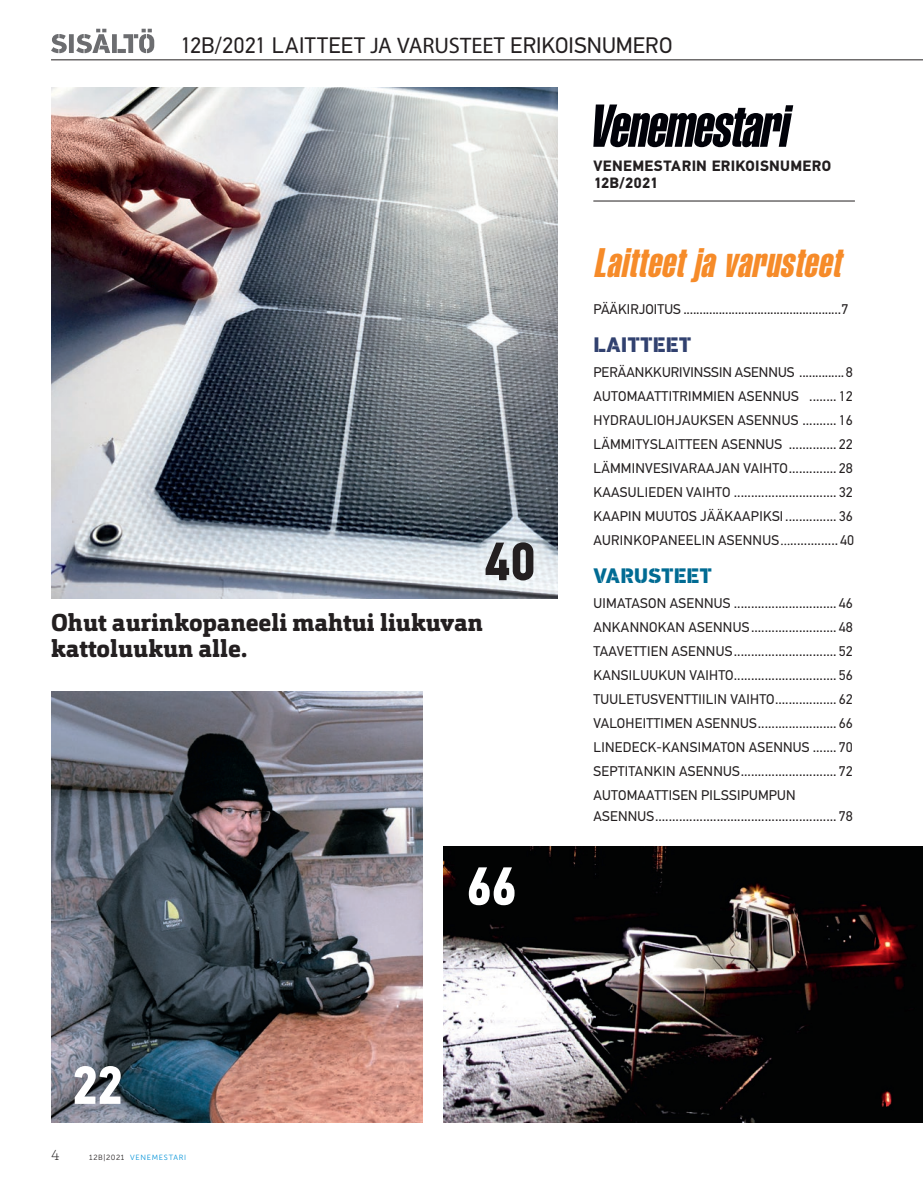
<style>
.page{position:relative;width:923px;height:1191px;background:#fff}
.page>*{position:absolute;margin:0;border:0;box-sizing:border-box;transform-origin:0 0}
.t1{font:700 54px "PF Din Text Cond Pro";color:#fff}
.t2{font:700 54px "PF Din Text Cond Pro";color:#231f20}
.t3{font:italic 40.5px "Helvetica LT Std Extra Comp";color:#f68b29}
._01_Otsikko_light_16{font:800 24px/25.5px "Orgon Slab";color:#231f20}
.t4{font:22.5px "PFDIN Text Pro";letter-spacing:.005em;color:#231f20}
._01_OTSIKKO_Palsta_S{font:900 21px "PF Din Stencil";letter-spacing:.015em;color:#006b93}
._01_OTSIKKO_Palsta_S-2{font:900 21px "PF Din Stencil";letter-spacing:.015em;color:#31416f}
.t5{font:700 15px "PFDIN Text Pro";letter-spacing:.02em;color:#231f20}
.t6{font:100 15px "Orgon Slab";color:#231f20}
._04_Leipis_SisältöSi{font:14.1px/21px "PFDIN Text Pro";letter-spacing:.02em;color:#231f20}
._01_OTSIKKO_Palsta_S-3{font:14.1px "PFDIN Text Pro";letter-spacing:.005em;color:#231f20}
.t7{font:7.5px "Museo Sans 300";letter-spacing:.09em;color:#0092d8}
.s1{font-family:"Myriad Pro"}
.s2{font-family:"Minion Pro"}
.s3{color:#231f20}
</style>
<div class="page">
<svg style="left:51px;top:29px;width:103px;height:24px"></svg>
<svg style="left:593px;top:104px;width:200px;height:43px"></svg>
<img style="left:51px;top:87px;width:506px;height:511px">
<img style="left:444px;top:846px;width:479px;height:277px">
<img style="left:51px;top:691px;width:371px;height:432px">
<hr style="left:593px;top:201px;width:262px;height:1px;background:#231f20">
<hr style="left:51px;top:60px;width:872px;height:1px;background:#231f20">
<p class="t4" style="left:180px;top:32px;width:493px">12B/2021 LAITTEET <span class="s1">JA VARUSTEE</span>T ERIKOISNUMERO</p>
<p class="t5" style="left:593px;top:157px;width:239px">VENEMESTARIN ERIKOISNUMERO</p>
<p class="t5" style="left:593px;top:174px;width:66px">12B/2021</p>
<p class="t2" style="left:484px;top:529px;width:53px">40</p>
<p class="_01_Otsikko_light_16" style="left:51px;top:610px;width:433px">Ohut aurinkopaneeli mahtui liukuvan kattoluukun alle.</p>
<p class="t1" style="left:465px;top:853px;width:53px">66</p>
<p class="t3" style="left:593px;top:238px;width:258px">Laitteetjavarusteet</p>
<p class="_01_OTSIKKO_Palsta_S-3" style="left:593px;top:301px;width:256px">PÄÄKIRJOITUS .................................................7</p>
<p class="_01_OTSIKKO_Palsta_S-2" style="left:593px;top:332px;width:99px">LAITTEET</p>
<p class="_04_Leipis_SisältöSi" style="left:593px;top:362px;width:261px">PERÄANKKURIVINSSIN ASENNUS ..............8</p>
<p class="_04_Leipis_SisältöSi" style="left:593px;top:386px;width:261px">AUTOMAATTITRIMMIEN ASENNUS ........ 12</p>
<p class="_04_Leipis_SisältöSi" style="left:593px;top:410px;width:261px">HYDRAULIOHJAUKSEN ASENNUS .......... 16</p>
<p class="_04_Leipis_SisältöSi" style="left:593px;top:434px;width:261px">LÄMMITYSLAITTEEN ASENNUS .............. 22</p>
<p class="_04_Leipis_SisältöSi" style="left:593px;top:458px;width:261px">LÄMMINVESIVARAAJAN VAIHTO.............. 28</p>
<p class="_04_Leipis_SisältöSi" style="left:593px;top:482px;width:261px">KAASULIEDEN VAIHTO .............................. 32</p>
<p class="_04_Leipis_SisältöSi" style="left:593px;top:506px;width:261px">KAAPIN MUUTOS JÄÄKAAPIKSI ............... 36</p>
<p class="_04_Leipis_SisältöSi" style="left:593px;top:530px;width:262px">AURINKOPANEELIN ASENNUS<span class="s2">...</span>.............. 40</p>
<p class="_01_OTSIKKO_Palsta_S" style="left:593px;top:563px;width:120px">VARUSTEET</p>
<p class="_04_Leipis_SisältöSi" style="left:593px;top:593px;width:261px">UIMATASON ASENNUS .............................. 46</p>
<p class="_04_Leipis_SisältöSi" style="left:593px;top:617px;width:261px">ANKANNOKAN ASENNUS......................... 48</p>
<p class="_04_Leipis_SisältöSi" style="left:593px;top:641px;width:261px">TAAVETTIEN ASENNUS.............................. 52</p>
<p class="_04_Leipis_SisältöSi" style="left:593px;top:665px;width:261px">KANSILUUKUN VAIHTO.............................. 56</p>
<p class="_04_Leipis_SisältöSi" style="left:593px;top:689px;width:261px">TUULETUSVENTTIILIN VAIHTO.................. 62</p>
<p class="_04_Leipis_SisältöSi" style="left:593px;top:713px;width:261px">VALOHEITTIMEN ASENNUS....................... 66</p>
<p class="_04_Leipis_SisältöSi" style="left:593px;top:737px;width:261px">LINEDECK-KANSIMATON ASENNUS ....... 70</p>
<p class="_04_Leipis_SisältöSi" style="left:593px;top:761px;width:261px">SEPTITANKIN ASENNUS............................ 72</p>
<p class="_04_Leipis_SisältöSi" style="left:593px;top:785px;width:261px">AUTOMAATTISEN PILSSIPUMPUN<br>ASENNUS..................................................... 78</p>
<p class="t1" style="left:72px;top:1052px;width:53px">22</p>
<p class="t6" style="left:51px;top:1145px;width:10px">4</p>
<p class="t7" style="left:89px;top:1153px;width:98px"><span class="s3">12B|2021</span> VENEMESTARI</p>
</div>
